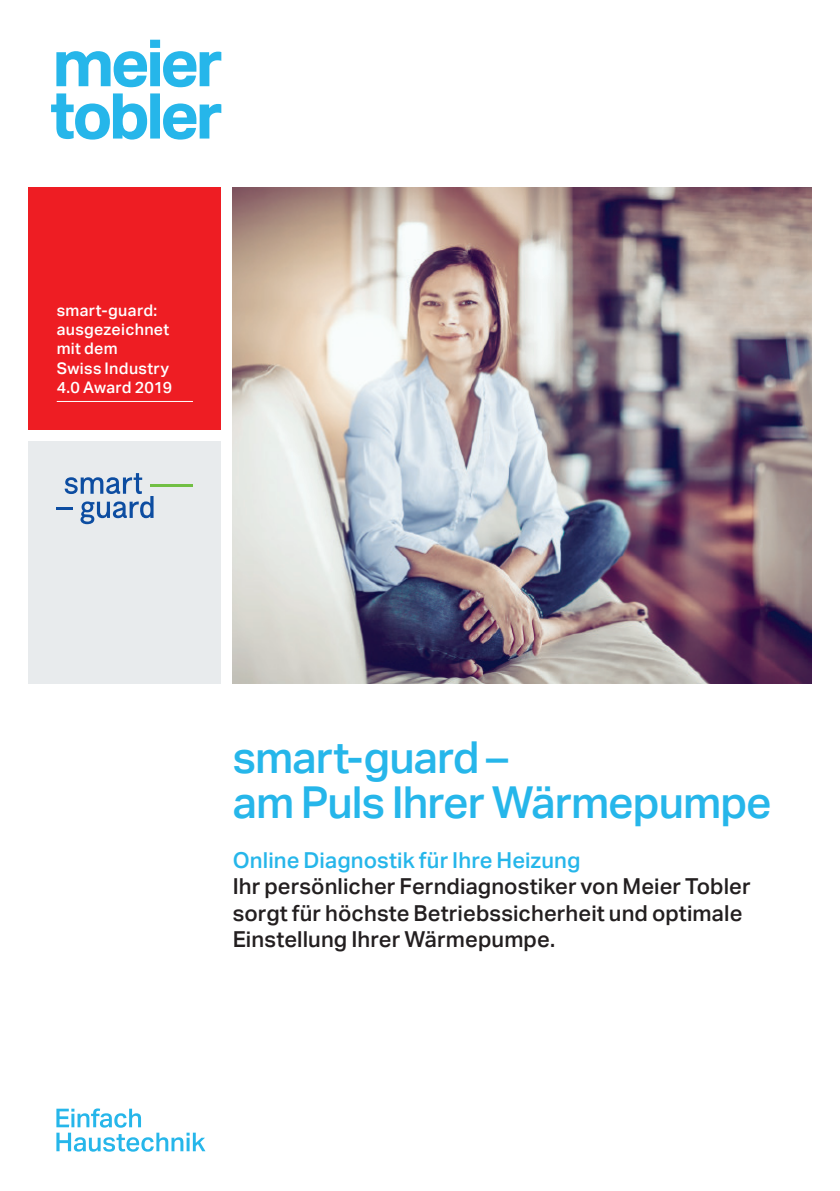
<style>
.page{position:relative;width:840px;height:1191px;background:#fff}
.page>*{position:absolute;margin:0;border:0;box-sizing:border-box;transform-origin:0 0}
.t1{font:500 44px/45.4px "Aktiv Grotesk";letter-spacing:-.02em;color:#26b6ea}
.t2{font:500 22px/26.4px "Aktiv Grotesk";letter-spacing:.005em;color:#231f20}
.t3{font:500 22px "Aktiv Grotesk";letter-spacing:.005em;color:#26b6ea}
.t4{font:500 16px/19.2px "Aktiv Grotesk";letter-spacing:.02em;color:#fff}
</style>
<div class="page">
<svg style="left:51px;top:40px;width:170px;height:100px"></svg>
<svg style="left:56px;top:1108px;width:149px;height:43px"></svg>
<div style="left:28px;top:187px;width:193px;height:242px;background:#ee1d23"></div>
<hr style="left:57px;top:401px;width:136px;height:1px;background:#fff">
<img style="left:232px;top:187px;width:579px;height:496px">
<div style="left:28px;top:441px;width:193px;height:242px;background:#e8ebed"></div>
<hr style="left:150px;top:484px;width:43px;height:3px;background:#71bf44">
<hr style="left:56px;top:507px;width:17px;height:3px;background:#0d4da1">
<svg style="left:65px;top:473px;width:88px;height:51px"></svg>
<p class="t4" style="left:57px;top:301px;width:117px">smart-guard: ausgezeichnet mit dem<br>Swiss Industry<br>4.0 Award 2019</p>
<h1 class="t1" style="left:232px;top:735px;width:540px">smart-guard –<br>am Puls Ihrer Wärmepumpe</h1>
<p class="t3" style="left:232px;top:847px;width:349px">Online Diagnostik für Ihre Heizung</p>
<p class="t2" style="left:232px;top:873px;width:519px">Ihr persönlicher Ferndiagnostiker von Meier Tobler sorgt für höchste Betriebssicherheit und optimale<br>Einstellung Ihrer Wärmepumpe.</p>
</div>
